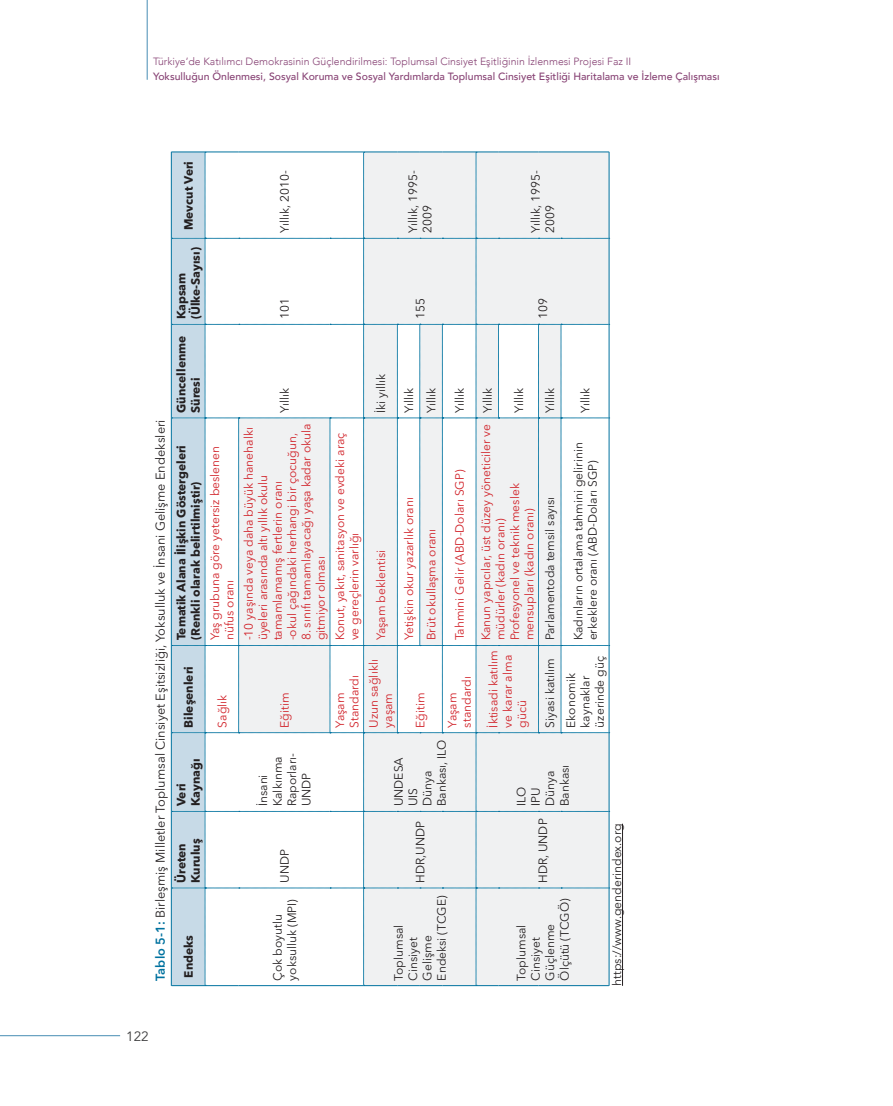
<style>
.page{position:relative;width:893px;height:1106px;background:#fff}
.page>*{position:absolute;margin:0;border:0;box-sizing:border-box;transform-origin:0 0}
.t1{font:13.5px "Avenir";color:#3e3e3f}
.tablo_basligi1{font:12.75px "Avenir Next LT Pro";color:#231f20}
.TABLO_-_BODY{font:12px/14.4px "Avenir Next LT Pro";color:#d1232a}
.TABLO_-_BODY-2{font:12px/14.4px "Avenir Next LT Pro";color:#231f20}
.TABLO-HEADER{font:700 12px/14.4px "Avenir Next LT Pro";color:#231f20}
.kaynak-1{font:12px "Avenir Next LT Pro";color:#231f20}
.t2{font:500 10.5px "Avenir";color:#874274}
.t3{font:300 10.5px "Avenir";color:#874274}
.s1{font-weight:600;color:#00729f}
</style>
<div class="page">
<hr style="left:147px;top:0;width:1px;height:80px;background:#5b9abc">
<hr style="left:0;top:1035px;width:120px;height:1px;background:#5b9abc">
<hr style="left:622px;top:823px;width:1px;height:162px;background:#231f20">
<svg style="left:171px;top:152px;width:439px;height:834px"></svg>
<hr style="left:561px;top:152px;width:48px;height:1px;background:#00729f">
<hr style="left:609px;top:238px;width:1px;height:86px;background:#00729f">
<hr style="left:609px;top:152px;width:1px;height:86px;background:#00729f">
<hr style="left:609px;top:645px;width:1px;height:87px;background:#00729f">
<hr style="left:609px;top:418px;width:1px;height:227px;background:#00729f">
<hr style="left:609px;top:324px;width:1px;height:94px;background:#00729f">
<p class="t3" style="left:153px;top:55px;width:480px">Türkiye’de Katılımcı Demokrasinin Güçlendirilmesi: Toplumsal Cinsiyet Eşitliğinin İzlenmesi Projesi Faz II</p>
<p class="t2" style="left:153px;top:67px;width:568px">Yoksulluğun Önlenmesi, Sosyal Koruma ve Sosyal Yardımlarda Toplumsal Cinsiyet Eşitliği Haritalama ve İzleme Çalışması</p>
<p class="TABLO-HEADER" style="left:181px;top:230px;width:71px;rotate:-90deg">Mevcut Veri</p>
<p class="TABLO-HEADER" style="left:174px;top:319px;width:73px;rotate:-90deg">Kapsam (Ülke-Sayısı)</p>
<p class="TABLO-HEADER" style="left:174px;top:413px;width:79px;rotate:-90deg">Güncellenme<br>Süresi</p>
<p class="tablo_basligi1" style="left:153px;top:980px;width:562px;rotate:-90deg"><span class="s1">Tablo 5-1:</span> Birleşmiş Milletler Toplumsal Cinsiyet Eşitsizliği, Yoksulluk ve İnsani Gelişme Endeksleri</p>
<p class="TABLO-HEADER" style="left:174px;top:640px;width:197px;rotate:-90deg">Tematik Alana İlişkin Göstergeleri</p>
<p class="TABLO_-_BODY" style="left:208px;top:640px;width:196px;rotate:-90deg">Yaş grubuna göre yetersiz beslenen nüfus oranı</p>
<p class="TABLO-HEADER" style="left:188px;top:640px;width:160px;rotate:-90deg">(Renkli olarak belirtilmiştir)</p>
<p class="TABLO-HEADER" style="left:181px;top:727px;width:63px;rotate:-90deg">Bileşenleri</p>
<p class="TABLO_-_BODY" style="left:215px;top:727px;width:34px;rotate:-90deg">Sağlık</p>
<p class="TABLO-HEADER" style="left:188px;top:806px;width:49px;rotate:-90deg">Kaynağı</p>
<p class="TABLO-HEADER" style="left:174px;top:806px;width:25px;rotate:-90deg">Veri</p>
<p class="TABLO-HEADER" style="left:174px;top:882px;width:46px;rotate:-90deg">Üreten<br>Kuruluş</p>
<p class="TABLO-HEADER" style="left:181px;top:977px;width:44px;rotate:-90deg">Endeks</p>
<p class="TABLO_-_BODY-2" style="left:277px;top:233px;width:64px;rotate:-90deg">Yıllık, 2010-</p>
<p class="TABLO_-_BODY-2" style="left:406px;top:233px;width:64px;rotate:-90deg">Yıllık, 1995-<br>2009</p>
<p class="TABLO_-_BODY-2" style="left:528px;top:233px;width:64px;rotate:-90deg">Yıllık, 1995-<br>2009</p>
<p class="TABLO_-_BODY-2" style="left:277px;top:319px;width:22px;rotate:-90deg">101</p>
<p class="TABLO_-_BODY-2" style="left:413px;top:319px;width:22px;rotate:-90deg">155</p>
<p class="TABLO_-_BODY-2" style="left:536px;top:319px;width:22px;rotate:-90deg">109</p>
<p class="TABLO_-_BODY-2" style="left:277px;top:413px;width:27px;rotate:-90deg">Yıllık</p>
<p class="TABLO_-_BODY" style="left:241px;top:640px;width:215px;rotate:-90deg">-10 yaşında veya daha büyük hanehalkı üyeleri arasında altı yıllık okulu tamamlamamış fertlerin oranı</p>
<p class="TABLO_-_BODY" style="left:285px;top:640px;width:209px;rotate:-90deg">-okul çağındaki herhangi bir çocuğun,</p>
<p class="TABLO_-_BODY" style="left:299px;top:640px;width:218px;rotate:-90deg">8. sınıfı tamamlayacağı yaşa kadar okula gitmiyor olması</p>
<p class="TABLO_-_BODY" style="left:333px;top:640px;width:209px;rotate:-90deg">Konut, yakıt, sanitasyon ve evdeki araç ve gereçlerin varlığı</p>
<p class="TABLO_-_BODY-2" style="left:374px;top:413px;width:41px;rotate:-90deg">İki yıllık</p>
<p class="TABLO_-_BODY" style="left:374px;top:640px;width:92px;rotate:-90deg">Yaşam beklentisi</p>
<p class="TABLO_-_BODY" style="left:277px;top:727px;width:37px;rotate:-90deg">Eğitim</p>
<p class="TABLO_-_BODY" style="left:333px;top:727px;width:54px;rotate:-90deg">Yaşam<br>Standardı</p>
<p class="TABLO_-_BODY" style="left:366px;top:727px;width:70px;rotate:-90deg">Uzun sağlıklı yaşam</p>
<p class="TABLO_-_BODY-2" style="left:402px;top:413px;width:27px;rotate:-90deg">Yıllık</p>
<p class="TABLO_-_BODY-2" style="left:424px;top:413px;width:27px;rotate:-90deg">Yıllık</p>
<p class="TABLO_-_BODY" style="left:402px;top:640px;width:145px;rotate:-90deg">Yetişkin okur yazarlık oranı</p>
<p class="TABLO_-_BODY" style="left:424px;top:640px;width:113px;rotate:-90deg">Brüt okullaşma oranı</p>
<p class="TABLO_-_BODY" style="left:413px;top:727px;width:37px;rotate:-90deg">Eğitim</p>
<p class="TABLO_-_BODY-2" style="left:452px;top:413px;width:27px;rotate:-90deg">Yıllık</p>
<p class="TABLO_-_BODY" style="left:452px;top:640px;width:172px;rotate:-90deg">Tahmini Gelir (ABD-Doları SGP)</p>
<p class="TABLO_-_BODY" style="left:445px;top:727px;width:53px;rotate:-90deg">Yaşam standardı</p>
<p class="TABLO_-_BODY-2" style="left:256px;top:806px;width:55px;rotate:-90deg">İnsani<br>Kalkınma<br>Raporları-<br>UNDP</p>
<p class="TABLO_-_BODY-2" style="left:277px;top:882px;width:35px;rotate:-90deg">UNDP</p>
<p class="TABLO_-_BODY-2" style="left:270px;top:980px;width:83px;rotate:-90deg">Çok boyutlu yoksulluk (MPI)</p>
<p class="TABLO_-_BODY-2" style="left:420px;top:806px;width:68px;rotate:-90deg">Dünya<br>Bankası, ILO</p>
<p class="TABLO_-_BODY-2" style="left:391px;top:806px;width:51px;rotate:-90deg">UNDESA</p>
<p class="TABLO_-_BODY-2" style="left:406px;top:806px;width:20px;rotate:-90deg">UIS</p>
<p class="TABLO_-_BODY-2" style="left:413px;top:882px;width:63px;rotate:-90deg">HDR,UNDP</p>
<p class="TABLO_-_BODY-2" style="left:391px;top:980px;width:86px;rotate:-90deg">Toplumsal<br>Cinsiyet<br>Gelişme<br>Endeksi (TCGE)</p>
<p class="TABLO_-_BODY-2" style="left:480px;top:413px;width:27px;rotate:-90deg">Yıllık</p>
<p class="TABLO_-_BODY-2" style="left:512px;top:413px;width:27px;rotate:-90deg">Yıllık</p>
<p class="TABLO_-_BODY" style="left:479px;top:640px;width:218px;rotate:-90deg">Kanun yapıcılar, üst düzey yöneticiler ve müdürler (kadın oranı)</p>
<p class="TABLO_-_BODY" style="left:508px;top:640px;width:158px;rotate:-90deg">Profesyonel ve teknik meslek mensupları (kadın oranı)</p>
<p class="TABLO_-_BODY" style="left:486px;top:727px;width:78px;rotate:-90deg">İktisadi katılım ve karar alma gücü</p>
<p class="TABLO_-_BODY-2" style="left:543px;top:413px;width:27px;rotate:-90deg">Yıllık</p>
<p class="TABLO_-_BODY-2" style="left:578px;top:413px;width:27px;rotate:-90deg">Yıllık</p>
<p class="TABLO_-_BODY-2" style="left:543px;top:640px;width:145px;rotate:-90deg">Parlamentoda temsil sayısı</p>
<p class="TABLO_-_BODY-2" style="left:543px;top:727px;width:71px;rotate:-90deg">Siyasi katılım</p>
<p class="TABLO_-_BODY-2" style="left:571px;top:640px;width:199px;rotate:-90deg">Kadınların ortalama tahmini gelirinin erkeklere oranı (ABD-Doları SGP)</p>
<p class="TABLO_-_BODY-2" style="left:564px;top:727px;width:73px;rotate:-90deg">Ekonomik kaynaklar üzerinde güç</p>
<p class="TABLO_-_BODY-2" style="left:543px;top:806px;width:43px;rotate:-90deg">Dünya<br>Bankası</p>
<p class="TABLO_-_BODY-2" style="left:514px;top:806px;width:21px;rotate:-90deg">ILO</p>
<p class="TABLO_-_BODY-2" style="left:528px;top:806px;width:20px;rotate:-90deg">IPU</p>
<p class="TABLO_-_BODY-2" style="left:536px;top:882px;width:66px;rotate:-90deg">HDR, UNDP</p>
<p class="TABLO_-_BODY-2" style="left:514px;top:980px;width:83px;rotate:-90deg">Toplumsal<br>Cinsiyet<br>Güçlenme<br>Ölçütü (TCGÖ)</p>
<p class="kaynak-1" style="left:610px;top:985px;width:164px;rotate:-90deg">https://www.genderindex.org</p>
<p class="t1" style="left:126px;top:1028px;width:24px">122</p>
</div>
